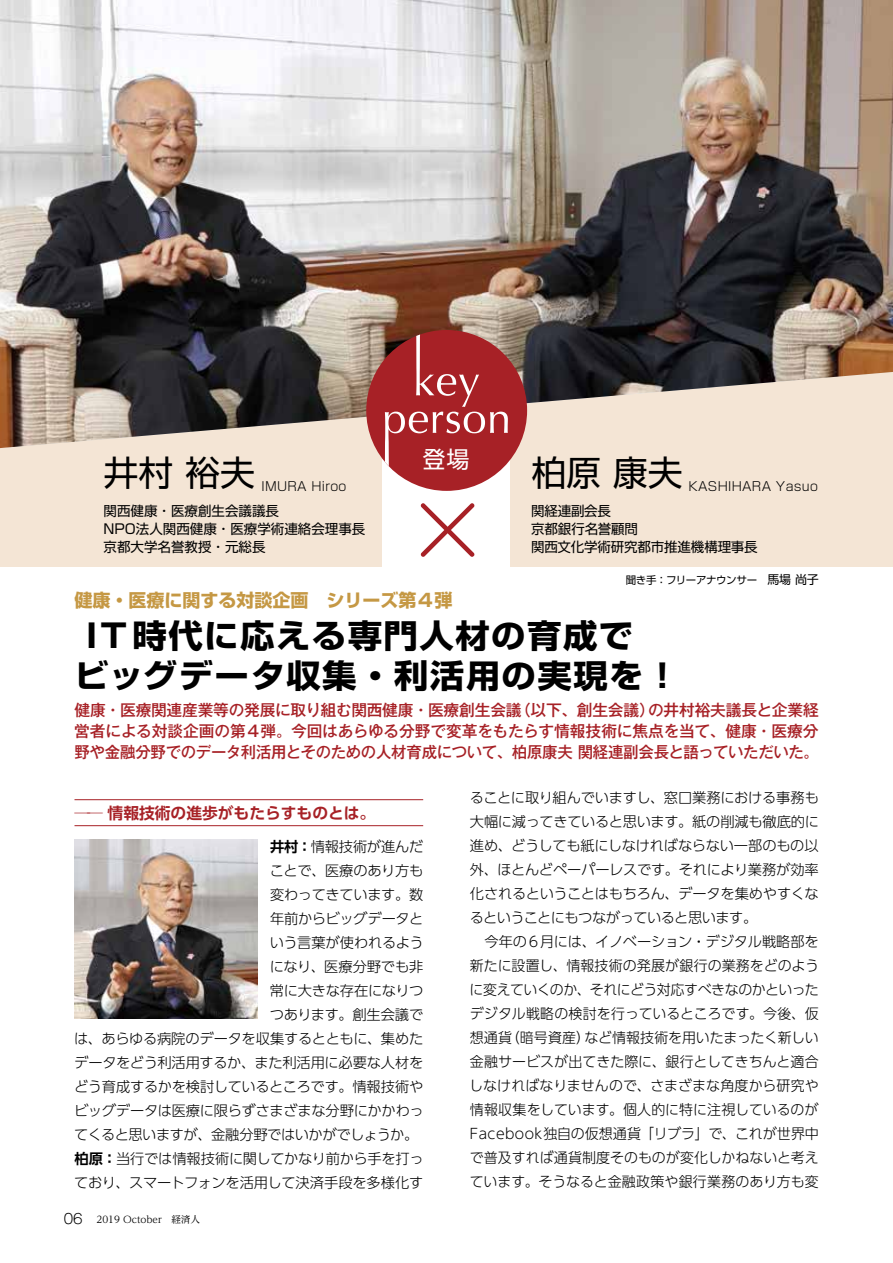
<style>
.page{position:relative;width:893px;height:1263px;background:#fff}
.page>*{position:absolute;margin:0;border:0;box-sizing:border-box;transform-origin:0 0}
.t1{font:34.95px "Shin Go Pro";color:#000}
.t2{font:700 32.4px/40.5px "Shin Go Pro";letter-spacing:.04em;color:#000;scale:1.06 1}
.t3{font:23.1px "UD Shin Go NT Pr 6 N";color:#fff}
.t4{font:700 18px "Shin Go Pro";color:#c59844}
.t5{font:500 15.75px/21px "Gothic MB101 Pro";letter-spacing:-.02em;color:#a72126;text-align:justify}
.t6{font:700 15.75px "UD Shin Go Pro De";color:#a72126}
.t7{font:300 14.25px/24px "UD Shin Go Pro";letter-spacing:-.015em;color:#000}
.t8{font:300 14.25px "UD Shin Go Pro";letter-spacing:-.035em;color:#000}
.t9{font:13.5px/18px "Shin Go Pro";color:#000}
.t10{font:300 12.45px "Shin Go Pro";letter-spacing:.025em;color:#000}
.t11{font:10.5px "UD Shin Go Pro";letter-spacing:-.035em;color:#000}
.t12{font:9.6px "UD Reimin Pro";color:#000}
.s1{font-size:12px}
.s2{font-family:"UD Shin Go Pro De";font-weight:700}
.s3{font-family:"Gothic MB101 Pro";font-weight:300;font-size:13.8px}
</style>
<div class="page">
<hr style="left:75px;top:799px;width:348px;height:1px;background:#a72126">
<hr style="left:75px;top:825px;width:348px;height:1px;background:#a72126">
<div style="left:0;top:335px;width:893px;height:232px;background:#f4e5d5"></div>
<div style="left:382px;top:367px;width:128px;height:200px;background:#fff"></div>
<img style="left:0;top:0;width:893px;height:448px">
<svg style="left:421px;top:503px;width:53px;height:54px"></svg>
<div style="left:366px;top:330px;width:161px;height:161px;background:#a72126;border-radius:50%"></div>
<svg style="left:385px;top:334px;width:123px;height:132px"></svg>
<img style="left:75px;top:840px;width:182px;height:178px">
<h1 class="t1" style="left:104px;top:444px;width:153px">井村 裕夫</h1>
<p class="t10" style="left:261px;top:476px;width:86px">IMURA Hiroo</p>
<h3 class="t3" style="left:423px;top:441px;width:49px">登場</h3>
<h1 class="t1" style="left:531px;top:444px;width:153px">柏原 康夫</h1>
<p class="t10" style="left:688px;top:476px;width:131px">KASHIHARA Yasuo</p>
<p class="t9" style="left:104px;top:500px;width:263px">関西健康・医療創生会議議長<br>NPO法人関西健康・医療学術連絡会理事長京都大学名誉教授・元総長</p>
<p class="t9" style="left:531px;top:500px;width:228px">関経連副会長<br>京都銀行名誉顧問<br>関西文化学術研究都市推進機構理事長</p>
<p class="t11" style="left:626px;top:571px;width:194px">聞き手：フリーアナウンサー　<span class="s1">馬場 尚子</span></p>
<p class="t4" style="left:75px;top:586px;width:379px">健康・医療に関する対談企画　シリーズ第４弾</p>
<h2 class="t2" style="left:75px;top:612px;width:572px">ＩＴ時代に応える専門人材の育成で<br>ビッグデータ収集・利活用の実現を！</h2>
<p class="t5" style="left:74px;top:697px;width:746px">健康・医療関連産業等の発展に取り組む関西健康・医療創生会議（以下、創生会議）の井村裕夫議長と企業経営者による対談企画の第４弾。今回はあらゆる分野で変革をもたらす情報技術に焦点を当て、健康・医療分野や金融分野でのデータ利活用とそのための人材育成について、柏原康夫 関経連副会長と語っていただいた。</p>
<p class="t6" style="left:75px;top:800px;width:302px">── 情報技術の進歩がもたらすものとは。</p>
<p class="t7" style="left:270px;top:833px;width:155px"><span class="s2">井村：</span>情報技術が進んだ</p>
<p class="t7" style="left:270px;top:857px;width:155px">ことで、医療のあり方も</p>
<p class="t7" style="left:270px;top:881px;width:155px">変わってきています。数</p>
<p class="t7" style="left:270px;top:905px;width:155px">年前からビッグデータと</p>
<p class="t7" style="left:270px;top:929px;width:155px">いう言葉が使われるよう</p>
<p class="t7" style="left:270px;top:953px;width:155px">になり、医療分野でも非</p>
<p class="t7" style="left:270px;top:977px;width:155px">常に大きな存在になりつ</p>
<p class="t7" style="left:270px;top:1001px;width:155px">つあります。創生会議で</p>
<p class="t7" style="left:74px;top:1025px;width:351px">は、あらゆる病院のデータを収集するとともに、集めた</p>
<p class="t7" style="left:74px;top:1049px;width:351px">データをどう利活用するか、また利活用に必要な人材を</p>
<p class="t7" style="left:74px;top:1073px;width:351px">どう育成するかを検討しているところです。情報技術や</p>
<p class="t7" style="left:74px;top:1097px;width:351px">ビッグデータは医療に限らずさまざまな分野にかかわっ</p>
<p class="t8" style="left:74px;top:1122px;width:346px">てくると思いますが、金融分野ではいかがでしょうか。</p>
<p class="t7" style="left:74px;top:1145px;width:351px"><span class="s2">柏原：</span>当行では情報技術に関してかなり前から手を打っ</p>
<p class="t7" style="left:74px;top:1169px;width:351px">ており、スマートフォンを活用して決済手段を多様化す</p>
<p class="t12" style="left:64px;top:1211px;width:138px"><span class="s3">06</span> 2019 October　経済人</p>
<p class="t7" style="left:469px;top:785px;width:351px">ることに取り組んでいますし、窓口業務における事務も大幅に減ってきていると思います。紙の削減も徹底的に進め、どうしても紙にしなければならない一部のもの以外、ほとんどペーパーレスです。それにより業務が効率化されるということはもちろん、データを集めやすくなるということにもつながっていると思います。<br>　今年の６月には、イノベーション・デジタル戦略部を新たに設置し、情報技術の発展が銀行の業務をどのように変えていくのか、それにどう対応すべきなのかといったデジタル戦略の検討を行っているところです。今後、仮想通貨（暗号資産）など情報技術を用いたまったく新しい金融サービスが出てきた際に、銀行としてきちんと適合しなければなりませんので、さまざまな角度から研究や情報収集をしています。個人的に特に注視しているのが<br>Facebook独自の仮想通貨「リブラ」で、これが世界中で普及すれば通貨制度そのものが変化しかねないと考えています。そうなると金融政策や銀行業務のあり方も変</p>
</div>
